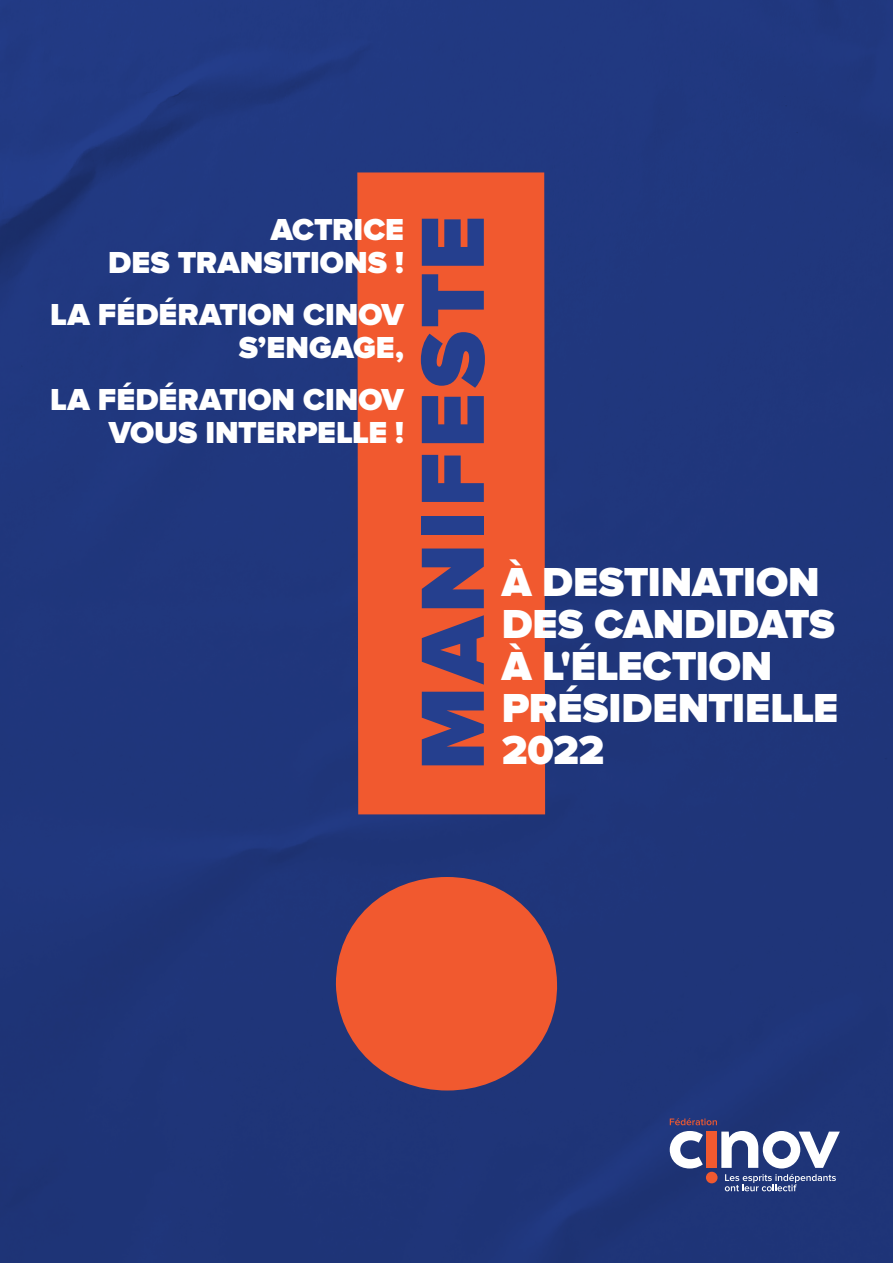
<style>
.page{position:relative;width:893px;height:1263px;background:#1f367c}
.page>*{position:absolute;margin:0;border:0;box-sizing:border-box;transform-origin:0 0}
.t1{font:900 93px "Proxima Nova";letter-spacing:.04em;color:#253f8e}
.t2{font:900 42px/42px "Proxima Nova";letter-spacing:-.005em;color:#fff}
.t3{font:900 31.5px/33px "Proxima Nova";color:#fff;text-align:right}
</style>
<div class="page">
<svg style="left:725px;top:1174px;width:111px;height:17px"></svg>
<svg style="left:670px;top:1118px;width:47px;height:7px"></svg>
<svg style="left:670px;top:1131px;width:33px;height:37px"></svg>
<svg style="left:721px;top:1131px;width:119px;height:37px"></svg>
<div style="left:706px;top:1172px;width:11px;height:11px;background:#f1592f;border-radius:50%"></div>
<div style="left:706px;top:1131px;width:11px;height:37px;background:#f1592f"></div>
<svg style="left:336px;top:877px;width:222px;height:213px;fill:#f1592f"></svg>
<div style="left:357px;top:172px;width:188px;height:642px;background:#f1592f"></div>
<p class="t3" style="left:108px;top:214px;width:297px">ACTRICE<br>DES TRANSITIONS !</p>
<p class="t3" style="left:50px;top:299px;width:355px">LA FÉDÉRATION CINOV<br>S’ENGAGE,</p>
<p class="t3" style="left:50px;top:384px;width:355px">LA FÉDÉRATION CINOV<br>VOUS INTERPELLE !</p>
<h1 class="t1" style="left:410px;top:770px;width:556px;rotate:-90deg">MANIFESTE</h1>
<h2 class="t2" style="left:502px;top:562px;width:338px">À DESTINATION<br>DES CANDIDATS<br>À L'ÉLECTION<br>PRÉSIDENTIELLE<br>2022</h2>
</div>
